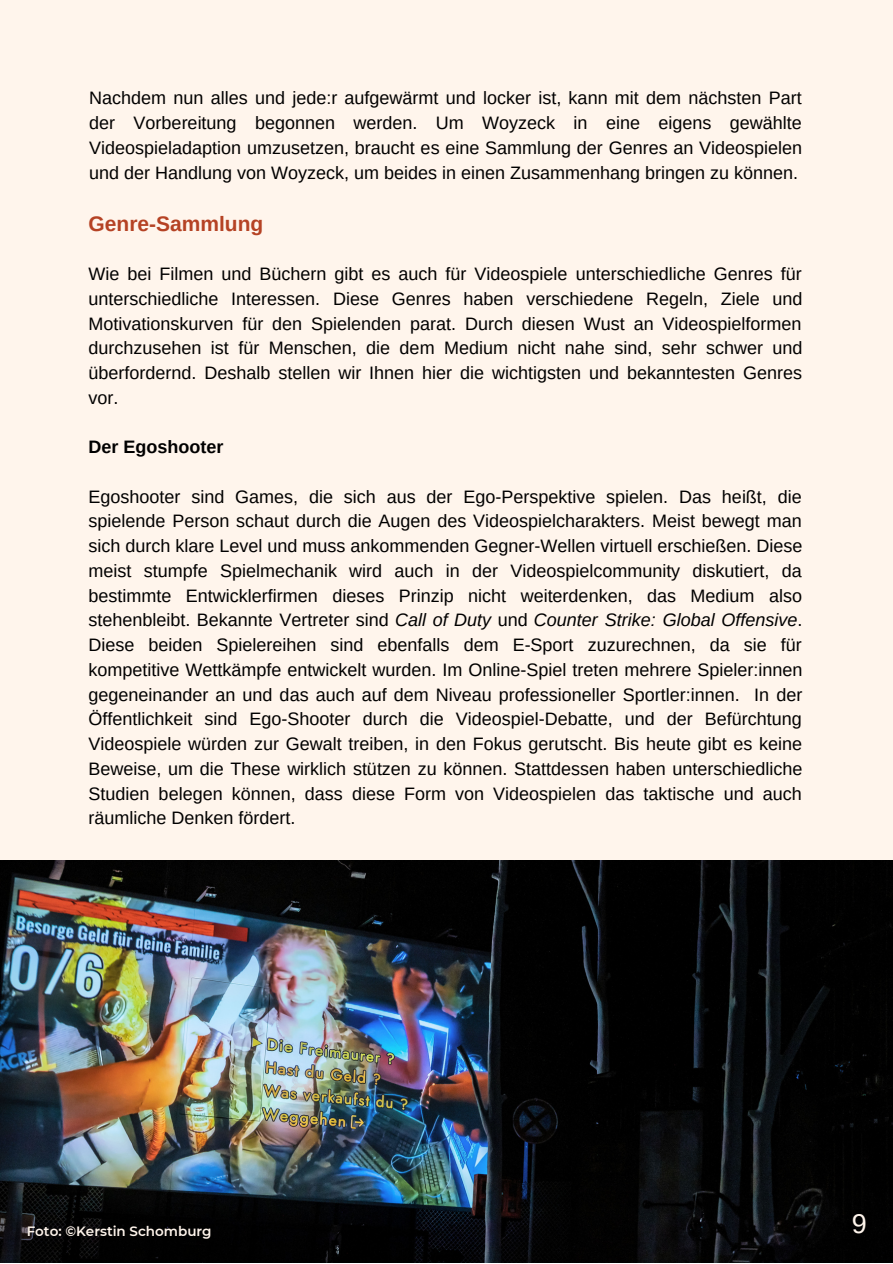
<style>
.page{position:relative;width:893px;height:1264px;background:#fff}
.page>*{position:absolute;margin:0;border:0;box-sizing:border-box;transform-origin:0 0}
.t1{font:27px "Arimo";color:#fff5ec}
.t2{font:700 21px "Arimo";color:#b54224}
.t3{font:18px/24.8px "Arimo";color:#000;text-align:justify}
.t4{font:700 18px "Arimo";color:#000}
.t5{font:600 13.5px "Montserrat";color:#fff5ec}
.s1{font-style:italic}
</style>
<div class="page">
<div style="left:0;top:0;width:892px;height:1262px;background:#fff5ec"></div>
<img style="left:0;top:860px;width:892px;height:402px">
<p class="t3" style="left:89px;top:86px;width:714px">Nachdem nun alles und jede:r aufgewärmt und locker ist, kann mit dem nächsten Part der Vorbereitung begonnen werden. Um Woyzeck in eine eigens gewählte Videospieladaption umzusetzen, braucht es eine Sammlung der Genres an Videospielen und der Handlung von Woyzeck, um beides in einen Zusammenhang bringen zu können.</p>
<p class="t2" style="left:88px;top:211px;width:176px">Genre-Sammlung</p>
<p class="t3" style="left:88px;top:261px;width:715px">Wie bei Filmen und Büchern gibt es auch für Videospiele unterschiedliche Genres für unterschiedliche Interessen. Diese Genres haben verschiedene Regeln, Ziele und Motivationskurven für den Spielenden parat. Durch diesen Wust an Videospielformen durchzusehen ist für Menschen, die dem Medium nicht nahe sind, sehr schwer und überfordernd. Deshalb stellen wir Ihnen hier die wichtigsten und bekanntesten Genres vor.</p>
<p class="t4" style="left:88px;top:437px;width:136px">Der Egoshooter</p>
<p class="t3" style="left:88px;top:484px;width:715px">Egoshooter sind Games, die sich aus der Ego-Perspektive spielen. Das heißt, die spielende Person schaut durch die Augen des Videospielcharakters. Meist bewegt man sich durch klare Level und muss ankommenden Gegner-Wellen virtuell erschießen. Diese meist stumpfe Spielmechanik wird auch in der Videospielcommunity diskutiert, da bestimmte Entwicklerfirmen dieses Prinzip nicht weiterdenken, das Medium also stehenbleibt. Bekannte Vertreter sind <span class="s1">Call of Duty</span> und <span class="s1">Counter Strike: Global Offensive</span>.<br>Diese beiden Spielereihen sind ebenfalls dem E-Sport zuzurechnen, da sie für kompetitive Wettkämpfe entwickelt wurden. Im Online-Spiel treten mehrere Spieler:innen gegeneinander an und das auch auf dem Niveau professioneller Sportler:innen. In der Öffentlichkeit sind Ego-Shooter durch die Videospiel-Debatte, und der Befürchtung Videospiele würden zur Gewalt treiben, in den Fokus gerutscht. Bis heute gibt es keine Beweise, um die These wirklich stützen zu können. Stattdessen haben unterschiedliche Studien belegen können, dass diese Form von Videospielen das taktische und auch räumliche Denken fördert.</p>
<p class="t5" style="left:27px;top:1223px;width:186px">Foto: ©Kerstin Schomburg</p>
<h1 class="t1" style="left:851px;top:1208px;width:17px">9</h1>
</div>
